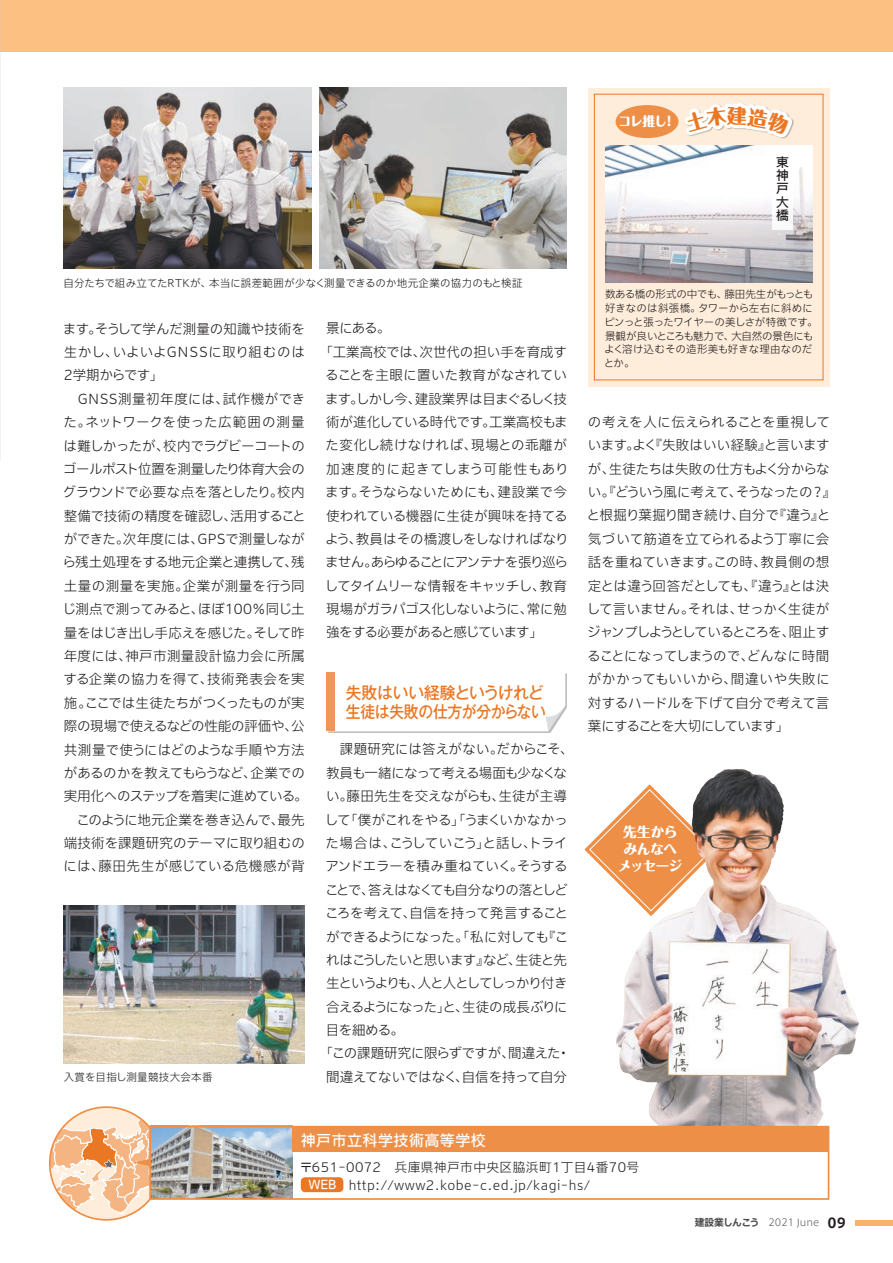
<style>
.page{position:relative;width:893px;height:1263px;background:#fff}
.page>*{position:absolute;margin:0;border:0;box-sizing:border-box;transform-origin:0 0}
.t1{font:500 16.5px/19.2px "Gothic MB101 Pr 6 N";letter-spacing:-.025em;color:#ea7724;scale:.96 1}
.t2{font:500 15px "Iwa UCDA Goth Std";letter-spacing:.03em;color:#fff}
.t3{font:300 13.5px/23.4px "Iwa UCDA Goth Std";letter-spacing:-.015em;color:#231f20}
.t4{font:300 13.5px "Iwa UCDA Goth Std";letter-spacing:-.06em;color:#231f20}
.t5{font:300 13.5px "Iwa UCDA Goth Std";letter-spacing:.015em;color:#231f20}
.t6{font:300 13.5px "Iwa UCDA Goth Std";letter-spacing:-.075em;color:#231f20}
.t7{font:300 13.5px "Iwa UCDA Goth Std";letter-spacing:-.095em;color:#231f20}
.t8{font:300 13.5px "Iwa UCDA Goth Std";letter-spacing:-.05em;color:#231f20}
.t9{font:300 13.5px "Iwa UCDA Goth Std";letter-spacing:-.085em;color:#231f20}
.t10{font:300 13.5px "Iwa UCDA Goth Std";letter-spacing:.005em;color:#231f20}
.t11{font:300 13.5px "Iwa UCDA Goth Std";letter-spacing:-.055em;color:#231f20}
.t12{font:300 13.5px "Iwa UCDA Goth Std";letter-spacing:-.035em;color:#231f20}
.t13{font:300 13.5px "Iwa UCDA Goth Std";letter-spacing:.02em;color:#231f20}
.t14{font:300 13.5px "Iwa UCDA Goth Std";letter-spacing:.04em;color:#231f20}
.t15{font:300 13.5px "Iwa UCDA Goth Std";letter-spacing:.07em;color:#231f20}
.t16{font:800 13.5px/17px "Maru Fo Pro";letter-spacing:-.025em;color:#fff;text-align:center}
.t17{font:300 12.75px/18px "Iwa UCDA Goth Std";letter-spacing:.03em;color:#231f20}
.t18{font:800 12.75px "Maru Fo Pro";color:#fff}
.t19{font:500 12.75px/13.4px "Iwa UCDA Goth Std";color:#231f20;text-align:justify}
.t20{font:500 12px "Iwa UCDA Goth Std";color:#fff}
.t21{font:300 10.5px/13.8px "Iwa UCDA Goth Std";color:#231f20}
.t22{font:300 10.5px "Iwa UCDA Goth Std";letter-spacing:.02em;color:#231f20}
.t23{font:300 10.5px "Iwa UCDA Goth Std";letter-spacing:.03em;color:#231f20}
.t24{font:300 9.75px "Axis Std";color:#4b4c4d}
.s1{font-weight:700}
.s2{font-weight:700;font-size:13.5px;color:#231f20}
</style>
<div class="page">
<div style="left:0;top:0;width:893px;height:51px;background:#fcc083"></div>
<img style="left:0;top:0;width:1px;height:462px">
<div style="left:855px;top:1219px;width:38px;height:6px;background:#fab169"></div>
<svg style="left:584px;top:818px;width:32px;height:63px"></svg>
<img style="left:616px;top:769px;width:207px;height:357px">
<svg style="left:328px;top:672px;width:239px;height:61px"></svg>
<div style="left:326px;top:672px;width:8px;height:59px;background:#f0955b"></div>
<div style="left:588px;top:88px;width:241px;height:298px;background:#feeddb"></div>
<div style="left:594px;top:94px;width:229px;height:286px;border:1px solid #ea7724"></div>
<div style="left:616px;top:105px;width:62px;height:33px;background:#ee8f47;border-radius:50%"></div>
<img style="left:605px;top:146px;width:207px;height:137px">
<div style="left:772px;top:146px;width:20px;height:84px;background:#fff"></div>
<svg style="left:50px;top:1107px;width:114px;height:113px"></svg>
<div style="left:301px;top:1177px;width:42px;height:15px;background:#ea7724;border-radius:4px"></div>
<img style="left:152px;top:1129px;width:140px;height:68px">
<div style="left:292px;top:1127px;width:537px;height:25px;background:#ee8f47"></div>
<div style="left:149px;top:1126px;width:680px;height:74px;border:2px solid #ee8f47"></div>
<img style="left:64px;top:88px;width:247px;height:181px">
<img style="left:64px;top:906px;width:241px;height:157px">
<img style="left:320px;top:88px;width:247px;height:181px">
<svg style="left:680px;top:51px;width:121px;height:139px"></svg>
<p class="t18" style="left:618px;top:111px;width:59px">コレ推し！</p>
<p class="t19" style="left:776px;top:154px;width:14px">東神戸大橋</p>
<p class="t22" style="left:64px;top:275px;width:461px">自分たちで組み立てたRTKが、本当に誤差範囲が少なく測量できるのか地元企業の協力のもと検証</p>
<p class="t3" style="left:63px;top:316px;width:247px">ます。そうして学んだ測量の知識や技術を生かし、いよいよGNSSに取り組むのは<br>2学期からです」<br>　GNSS測量初年度には、試作機ができた。ネットワークを使った広範囲の測量は難しかったが、校内でラグビーコートのゴールポスト位置を測量したり体育大会のグラウンドで必要な点を落としたり。校内整備で技術の精度を確認し、活用することができた。次年度には、GPSで測量しながら残土処理をする地元企業と連携して、残土量の測量を実施。企業が測量を行う同じ測点で測ってみると、ほぼ100％同じ土量をはじき出し手応えを感じた。そして昨年度には、神戸市測量設計協力会に所属する企業の協力を得て、技術発表会を実施。ここでは生徒たちがつくったものが実際の現場で使えるなどの性能の評価や、公共測量で使うにはどのような手順や方法があるのかを教えてもらうなど、企業での実用化へのステップを着実に進めている。　このように地元企業を巻き込んで、最先端技術を課題研究のテーマに取り組むのには、藤田先生が感じている危機感が背</p>
<p class="t3" style="left:326px;top:316px;width:66px">景にある。</p>
<p class="t3" style="left:320px;top:339px;width:249px">「工業高校では、次世代の担い手を育成す</p>
<p class="t5" style="left:325px;top:366px;width:243px">ることを主眼に置いた教育がなされてい</p>
<p class="t4" style="left:325px;top:389px;width:243px">ます。しかし今、建設業界は目まぐるしく技</p>
<p class="t3" style="left:326px;top:409px;width:243px">術が進化している時代です。工業高校もま</p>
<p class="t14" style="left:326px;top:436px;width:243px">た変化し続けなければ、現場との乖離が</p>
<p class="t15" style="left:326px;top:459px;width:244px">加速度的に起きてしまう可能性もあり</p>
<p class="t10" style="left:325px;top:483px;width:243px">ます。そうならないためにも、建設業で今</p>
<p class="t3" style="left:326px;top:503px;width:243px">使われている機器に生徒が興味を持てる</p>
<p class="t3" style="left:325px;top:526px;width:245px">よう、教員はその橋渡しをしなければなり</p>
<p class="t6" style="left:325px;top:553px;width:244px">ません。あらゆることにアンテナを張り巡ら</p>
<p class="t11" style="left:325px;top:576px;width:244px">してタイムリーな情報をキャッチし、教育</p>
<p class="t12" style="left:326px;top:599px;width:242px">現場がガラパゴス化しないように、常に勉</p>
<p class="t4" style="left:326px;top:623px;width:218px">強をする必要があると感じています」</p>
<p class="t1" style="left:346px;top:682px;width:210px">失敗はいい経験というけれど生徒は失敗の仕方が分からない</p>
<p class="t13" style="left:326px;top:740px;width:249px">　課題研究には答えがない。だからこそ、</p>
<p class="t4" style="left:326px;top:763px;width:243px">教員も一緒になって考える場面も少なくな</p>
<p class="t5" style="left:326px;top:786px;width:242px">い。藤田先生を交えながらも、生徒が主導</p>
<p class="t3" style="left:325px;top:807px;width:245px">して「僕がこれをやる」「うまくいかなかっ</p>
<p class="t3" style="left:326px;top:830px;width:244px">た場合は、こうしていこう」と話し、トライ</p>
<p class="t3" style="left:325px;top:854px;width:244px">アンドエラーを積み重ねていく。そうする</p>
<p class="t7" style="left:325px;top:880px;width:244px">ことで、答えはなくても自分なりの落としど</p>
<p class="t3" style="left:325px;top:900px;width:244px">ころを考えて、自信を持って発言すること</p>
<p class="t8" style="left:326px;top:927px;width:244px">ができるようになった。「私に対しても『こ</p>
<p class="t4" style="left:326px;top:950px;width:242px">れはこうしたいと思います』など、生徒と先</p>
<p class="t9" style="left:326px;top:974px;width:243px">生というよりも、人と人としてしっかり付き</p>
<p class="t4" style="left:326px;top:997px;width:243px">合えるようになった」と、生徒の成長ぶりに</p>
<p class="t3" style="left:326px;top:1017px;width:80px">目を細める。</p>
<p class="t3" style="left:320px;top:1041px;width:252px">「この課題研究に限らずですが、間違えた・</p>
<p class="t3" style="left:326px;top:1064px;width:242px">間違えてないではなく、自信を持って自分</p>
<p class="t23" style="left:64px;top:1069px;width:150px">入賞を目指し測量競技大会本番</p>
<p class="t2" style="left:301px;top:1129px;width:186px">神戸市立科学技術高等学校</p>
<p class="t21" style="left:604px;top:287px;width:215px">数ある橋の形式の中でも、藤田先生がもっとも好きなのは斜張橋。タワーから左右に斜めにピンっと張ったワイヤーの美しさが特徴です。景観が良いところも魅力で、大自然の景色にもよく溶け込むその造形美も好きな理由なのだとか。</p>
<p class="t3" style="left:586px;top:409px;width:251px">の考えを人に伝えられることを重視しています。よく『失敗はいい経験』と言いますが、生徒たちは失敗の仕方もよく分からない。『どういう風に考えて、そうなったの？』と根掘り葉掘り聞き続け、自分で『違う』と気づいて筋道を立てられるよう丁寧に会話を重ねていきます。この時、教員側の想定とは違う回答だとしても、『違う』とは決して言いません。それは、せっかく生徒がジャンプしようとしているところを、阻止することになってしまうので、どんなに時間がかかってもいいから、間違いや失敗に対するハードルを下げて自分で考えて言葉にすることを大切にしています」</p>
<p class="t16" style="left:618px;top:821px;width:66px">先生からみんなへメッセージ</p>
<p class="t17" style="left:300px;top:1157px;width:341px">〒651-0072　兵庫県神戸市中央区脇浜町1丁目4番70号　　　 http://www2.kobe-c.ed.jp/kagi-hs/</p>
<p class="t20" style="left:308px;top:1176px;width:29px">WEB</p>
<p class="t24" style="left:695px;top:1215px;width:153px"><span class="s1">建設業しんこう</span> 2021 June <span class="s2">09</span></p>
</div>
